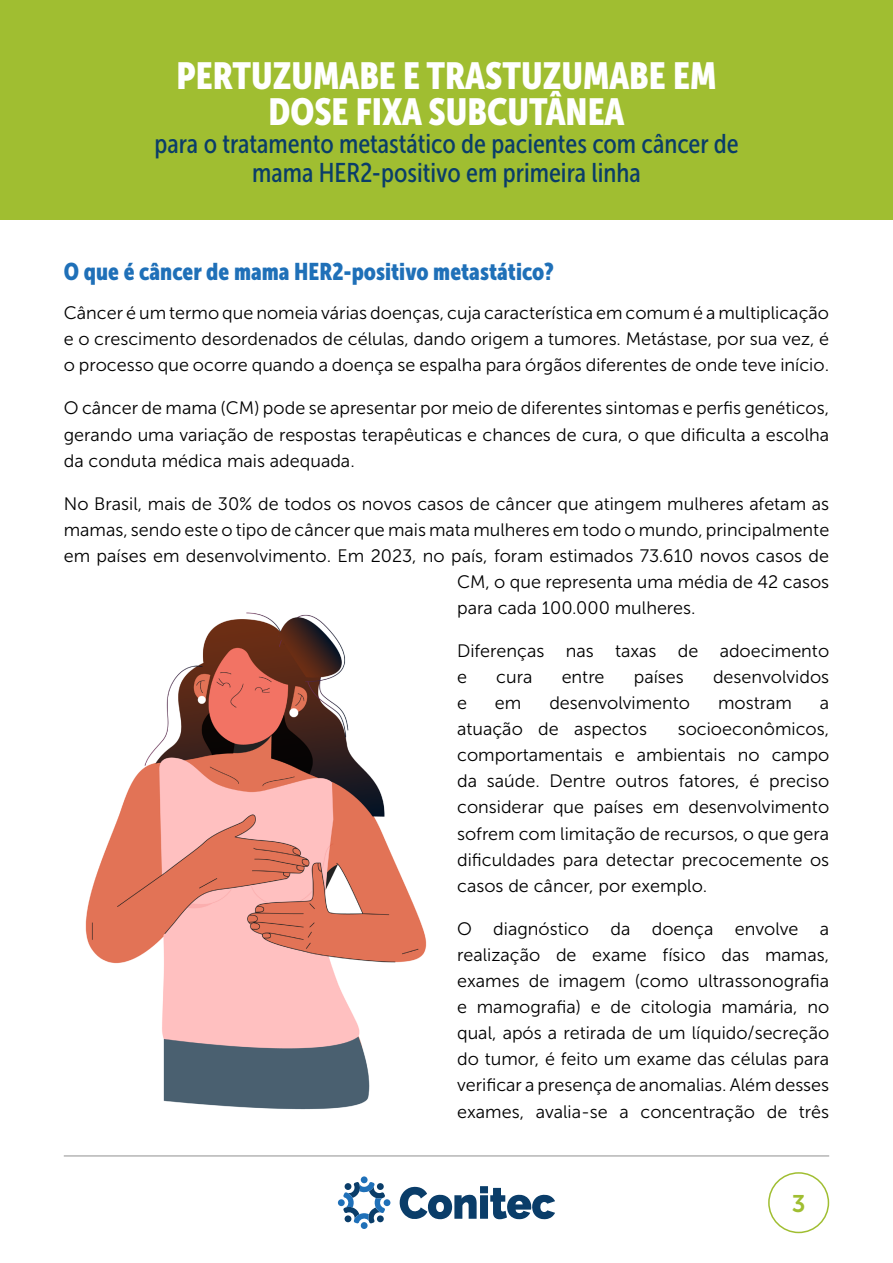
<style>
.page{position:relative;width:893px;height:1263px;background:#fff}
.page>*{position:absolute;margin:0;border:0;box-sizing:border-box;transform-origin:0 0}
.t1{font:37.5px/36px "Museo Sans Cond 900";color:#fff;text-align:center}
.t2{font:27px/28.5px "Museo Sans Cond 500";color:#0a3d69;text-align:center}
.t3{font:24px "Museo Sans Cond 900";color:#1f70b8}
.t4{font:24px "Museo Sans 700";color:#a0be31}
.t5{font:18px/26.1px "Museo Sans 300";color:#000;text-align:justify}
</style>
<div class="page">
<hr style="left:64px;top:1155px;width:765px;height:2px;background:#b5b5b5">
<svg style="left:400px;top:1186px;width:155px;height:33px"></svg>
<div style="left:361px;top:1176px;width:7px;height:7px;background:#1f70b8;border-radius:50%"></div>
<div style="left:384px;top:1199px;width:6px;height:7px;background:#1f70b8;border-radius:50%"></div>
<div style="left:338px;top:1199px;width:7px;height:7px;background:#1f70b8;border-radius:50%"></div>
<div style="left:361px;top:1222px;width:7px;height:7px;background:#1f70b8;border-radius:50%"></div>
<svg style="left:343px;top:1182px;width:42px;height:41px"></svg>
<div style="left:768px;top:1172px;width:61px;height:61px;border:2px solid #a0be31;border-radius:50%"></div>
<div style="left:0;top:0;width:892px;height:220px;background:#a0be31"></div>
<img style="left:85px;top:612px;width:342px;height:498px">
<h1 class="t1" style="left:177px;top:57px;width:541px">PERTUZUMABE E TRASTUZUMABE EM<br>DOSE FIXA SUBCUTÂNEA</h1>
<h2 class="t2" style="left:154px;top:130px;width:586px">para o tratamento metastático de pacientes com câncer de mama HER2-positivo em primeira linha</h2>
<h3 class="t3" style="left:64px;top:258px;width:492px">O que é câncer de mama HER2-positivo metastático?</h3>
<p class="t5" style="left:64px;top:300px;width:767px">Câncer é um termo que nomeia várias doenças, cuja característica em comum é a multiplicação e o crescimento desordenados de células, dando origem a tumores. Metástase, por sua vez, é o processo que ocorre quando a doença se espalha para órgãos diferentes de onde teve início.</p>
<p class="t5" style="left:64px;top:395px;width:767px">O câncer de mama (CM) pode se apresentar por meio de diferentes sintomas e perfis genéticos, gerando uma variação de respostas terapêuticas e chances de cura, o que dificulta a escolha da conduta médica mais adequada.</p>
<p class="t5" style="left:64px;top:491px;width:767px">No Brasil, mais de 30% de todos os novos casos de câncer que atingem mulheres afetam as mamas, sendo este o tipo de câncer que mais mata mulheres em todo o mundo, principalmente em países em desenvolvimento. Em 2023, no país, foram estimados 73.610 novos casos de</p>
<p class="t5" style="left:457px;top:568px;width:374px">CM, o que representa uma média de 42 casos para cada 100.000 mulheres.</p>
<p class="t5" style="left:457px;top:638px;width:374px">Diferenças nas taxas de adoecimento e</p>
<p class="t5" style="left:496px;top:664px;width:38px">cura</p>
<p class="t5" style="left:562px;top:664px;width:44px">entre</p>
<p class="t5" style="left:634px;top:664px;width:52px">países</p>
<p class="t5" style="left:713px;top:664px;width:118px">desenvolvidos</p>
<p class="t5" style="left:457px;top:690px;width:11px">e</p>
<p class="t5" style="left:495px;top:690px;width:28px">em</p>
<p class="t5" style="left:549px;top:690px;width:142px">desenvolvimento</p>
<p class="t5" style="left:718px;top:690px;width:75px">mostram</p>
<p class="t5" style="left:820px;top:690px;width:11px">a</p>
<p class="t5" style="left:457px;top:716px;width:191px">atuação de aspectos</p>
<p class="t5" style="left:457px;top:716px;width:374px;text-indent:221px">socioeconômicos, comportamentais e ambientais no campo da saúde. Dentre outros fatores, é preciso considerar que países em desenvolvimento sofrem com limitação de recursos, o que gera dificuldades para detectar precocemente os casos de câncer, por exemplo.</p>
<p class="t5" style="left:457px;top:916px;width:374px">O diagnóstico da doença envolve a realização de exame físico das mamas, exames de imagem (como ultrassonografia e mamografia) e de citologia mamária, no qual, após a retirada de um líquido/secreção do tumor, é feito um exame das células para verificar a presença de anomalias. Além desses exames, avalia-se a concentração de três</p>
<h3 class="t4" style="left:792px;top:1190px;width:15px">3</h3>
</div>
